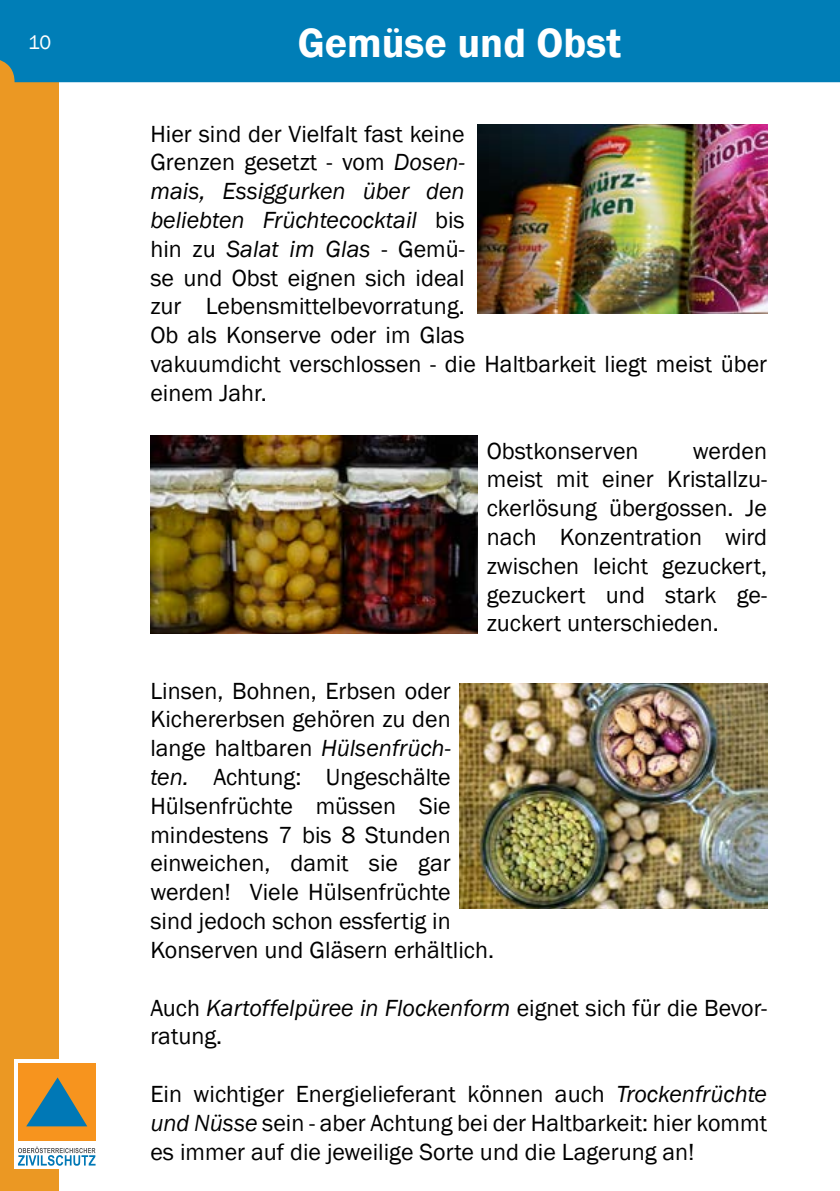
<style>
.page{position:relative;width:840px;height:1191px;background:#fff}
.page>*{position:absolute;margin:0;border:0;box-sizing:border-box;transform-origin:0 0}
.t1{font:600 42px "Franklin Gothic";color:#fff}
.t2{font:24px/28.8px "Franklin Gothic";color:#000}
.t3{font:20px "Franklin Gothic";color:#fff}
.s1{font-style:italic}
</style>
<div class="page">
<div style="left:0;top:0;width:58px;height:1191px;background:#eb9823"></div>
<div style="left:0;top:0;width:839px;height:82px;background:#007eb7"></div>
<img style="left:477px;top:125px;width:290px;height:188px">
<div style="left:14px;top:1059px;width:85px;height:110px;background:#fff"></div>
<div style="left:18px;top:1063px;width:77px;height:77px;background:#f7941e"></div>
<svg style="left:26px;top:1077px;width:61px;height:49px"></svg>
<svg style="left:18px;top:1146px;width:77px;height:19px"></svg>
<img style="left:459px;top:683px;width:308px;height:225px">
<img style="left:150px;top:436px;width:327px;height:198px">
<p class="t3" style="left:28px;top:30px;width:24px">10</p>
<h1 class="t1" style="left:297px;top:17px;width:325px">Gemüse und Obst</h1>
<p class="t2" style="left:150px;top:120px;width:618px">Hier sind der Vielfalt fast keine<br>Grenzen gesetzt - vom <span class="s1">Dosen-<br>mais, Essiggurken über den<br>beliebten Früchtecocktail</span> bis<br>hin zu <span class="s1">Salat im Glas</span> - Gemü-<br>se und Obst eignen sich ideal<br>zur Lebensmittelbevorratung.<br>Ob als Konserve oder im Glas<br>vakuumdicht verschlossen - die Haltbarkeit liegt meist über einem Jahr.</p>
<p class="t2" style="left:486px;top:436px;width:153px">Obstkonserven</p>
<p class="t2" style="left:486px;top:436px;width:282px;text-align:justify;text-indent:206px">werden meist mit einer Kristallzu&shy;ckerlösung übergossen. Je nach Konzentration wird zwischen leicht gezuckert, gezuckert und stark ge&shy;zuckert unterschieden.</p>
<p class="t2" style="left:150px;top:676px;width:345px">Linsen, Bohnen, Erbsen oder<br>Kichererbsen gehören zu den lange haltbaren <span class="s1">Hülsenfrüch&shy;ten.</span> Achtung: Ungeschälte<br>Hülsenfrüchte müssen Sie mindestens 7 bis 8 Stunden einweichen, damit sie gar werden! Viele Hülsenfrüchte sind jedoch schon essfertig in<br>Konserven und Gläsern erhältlich.</p>
<p class="t2" style="left:150px;top:993px;width:618px">Auch <span class="s1">Kartoffelpüree in Flockenform</span> eignet sich für die Bevor&shy;ratung.</p>
<p class="t2" style="left:150px;top:1080px;width:618px;text-align:justify">Ein wichtiger Energielieferant können auch <span class="s1">Trockenfrüchte und Nüsse</span> sein - aber Achtung bei der Haltbarkeit: hier kommt es immer auf die jeweilige Sorte und die Lagerung an!</p>
</div>
